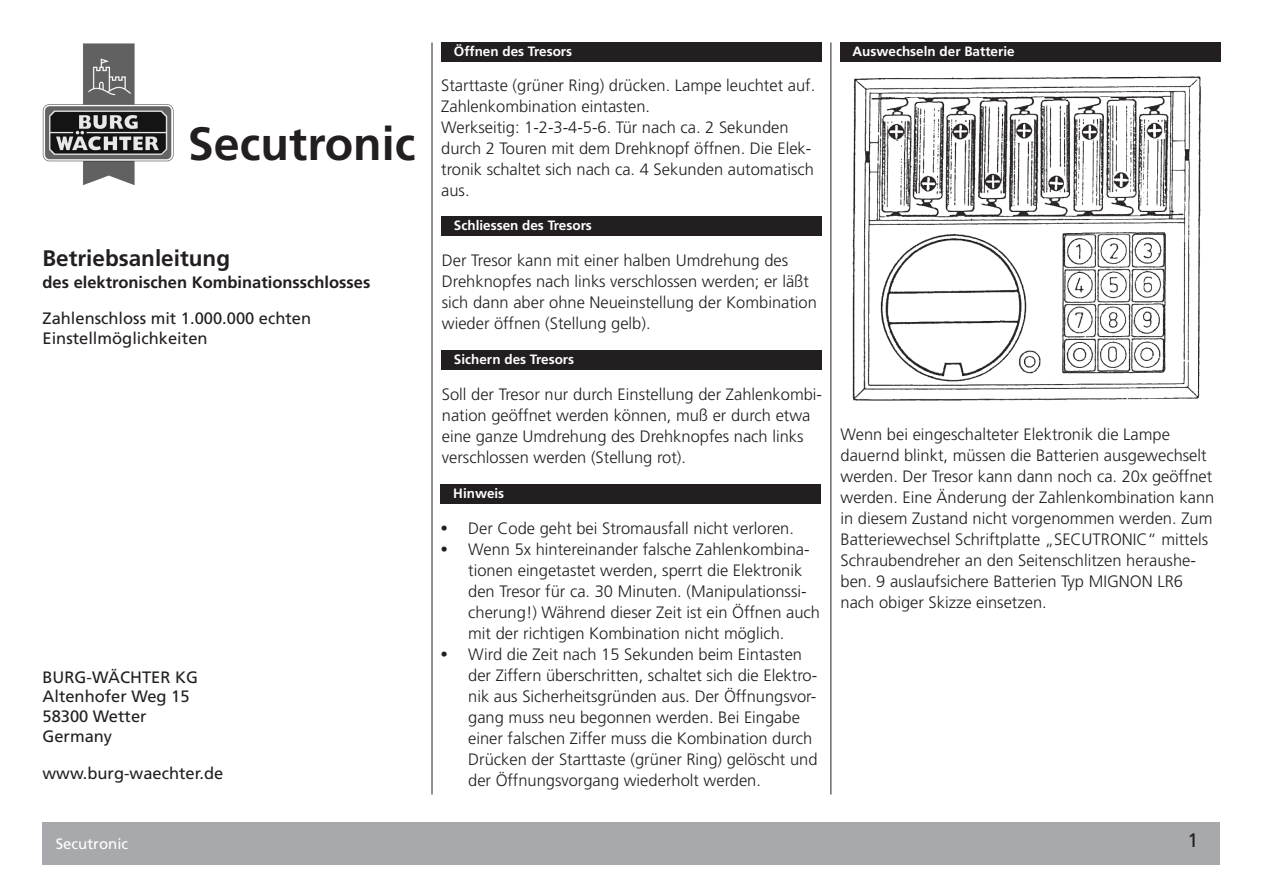
<style>
.page{position:relative;width:1263px;height:893px;background:#fff}
.page>*{position:absolute;margin:0;border:0;box-sizing:border-box;transform-origin:0 0}
.t1{font:700 46.65px "Frutiger CE";color:#231f20}
.t2{font:700 22.5px "Frutiger CE";color:#231f20}
.t3{font:19.5px "Frutiger CE";color:#231f20}
.t4{font:300 16.5px/21px "Frutiger CE";color:#231f20}
.t5{font:16.5px/19.8px "Frutiger CE";color:#231f20}
.t6{font:700 16.5px "Frutiger CE";color:#231f20}
.t7{font:15px "Frutiger CE";color:#fff}
.t8{font:700 13.5px "Frutiger CE";color:#fff}
.s1{font-family:"Times";font-weight:400;font-size:18px}
</style>
<div class="page">
<img style="left:42px;top:43px;width:132px;height:143px">
<div style="left:441px;top:43px;width:381px;height:19px;background:#231f20"></div>
<div style="left:441px;top:217px;width:381px;height:19px;background:#231f20"></div>
<div style="left:441px;top:351px;width:381px;height:19px;background:#231f20"></div>
<div style="left:440px;top:485px;width:381px;height:19px;background:#231f20"></div>
<div style="left:840px;top:43px;width:380px;height:19px;background:#231f20"></div>
<img style="left:852px;top:77px;width:350px;height:324px">
<hr style="left:432px;top:43px;width:1px;height:751px;background:#231f20">
<hr style="left:830px;top:43px;width:1px;height:751px;background:#231f20">
<div style="left:43px;top:822px;width:1177px;height:43px;background:#a8a9ad"></div>
<h1 class="t1" style="left:188px;top:116px;width:229px">Secutronic</h1>
<h2 class="t2" style="left:43px;top:245px;width:189px">Betriebsanleitung</h2>
<p class="t6" style="left:43px;top:273px;width:329px">des elektronischen Kombinationsschlosses</p>
<p class="t5" style="left:43px;top:309px;width:270px">Zahlenschloss mit 1.000.000 echten<br>Einstellmöglichkeiten</p>
<p class="t5" style="left:43px;top:667px;width:157px">BURG-WÄCHTER KG<br>Altenhofer Weg 15<br>58300 Wetter<br>Germany</p>
<p class="t5" style="left:43px;top:763px;width:182px">www.burg-waechter.de</p>
<p class="t8" style="left:454px;top:43px;width:120px">Öffnen des Tresors</p>
<p class="t4" style="left:441px;top:74px;width:376px">Starttaste (grüner Ring) drücken. Lampe leuchtet auf.<br>Zahlenkombination eintasten.<br>Werkseitig: 1-2-3-4-5-6. Tür nach ca. 2 Sekunden durch 2 Touren mit dem Drehknopf öffnen. Die Elek&shy;tronik schaltet sich nach ca. 4 Sekunden automatisch aus.</p>
<p class="t8" style="left:454px;top:218px;width:140px">Schliessen des Tresors</p>
<p class="t4" style="left:442px;top:250px;width:377px">Der Tresor kann mit einer halben Umdrehung des Drehknopfes nach links verschlossen werden; er läßt sich dann aber ohne Neueinstellung der Kombination wieder öffnen (Stellung gelb).</p>
<p class="t8" style="left:454px;top:351px;width:122px">Sichern des Tresors</p>
<p class="t4" style="left:442px;top:383px;width:382px">Soll der Tresor nur durch Einstellung der Zahlenkombi&shy;nation geöffnet werden können, muß er durch etwa eine ganze Umdrehung des Drehknopfes nach links verschlossen werden (Stellung rot).</p>
<p class="t8" style="left:453px;top:485px;width:53px">Hinweis</p>
<p class="t4" style="left:441px;top:517px;width:354px"><span class="s1">•</span> Der Code geht bei Stromausfall nicht verloren.</p>
<p class="t4" style="left:468px;top:538px;width:353px;text-indent:-27px"><span class="s1">•</span> Wenn 5x hintereinander falsche Zahlenkombina&shy;tionen eingetastet werden, sperrt die Elektronik den Tresor für ca. 30 Minuten. (Manipulationssi&shy;cherung!) Während dieser Zeit ist ein Öffnen auch mit der richtigen Kombination nicht möglich.</p>
<p class="t4" style="left:468px;top:643px;width:351px;text-indent:-27px"><span class="s1">•</span> Wird die Zeit nach 15 Sekunden beim Eintasten der Ziffern überschritten, schaltet sich die Elektro&shy;nik aus Sicherheitsgründen aus. Der Öffnungsvor&shy;gang muss neu begonnen werden. Bei Eingabe einer falschen Ziffer muss die Kombination durch Drücken der Starttaste (grüner Ring) gelöscht und der Öffnungsvorgang wiederholt werden.</p>
<p class="t8" style="left:852px;top:43px;width:164px">Auswechseln der Batterie</p>
<p class="t4" style="left:840px;top:424px;width:375px">Wenn bei eingeschalteter Elektronik die Lampe dauernd blinkt, müssen die Batterien ausgewechselt werden. Der Tresor kann dann noch ca. 20x geöffnet werden. Eine Änderung der Zahlenkombination kann in diesem Zustand nicht vorgenommen werden. Zum Batteriewechsel Schriftplatte „SECUTRONIC“ mittels Schraubendreher an den Seitenschlitzen heraushe&shy;ben. 9 auslaufsichere Batterien Typ MIGNON LR6 nach obiger Skizze einsetzen.</p>
<p class="t7" style="left:56px;top:835px;width:74px">Secutronic</p>
<p class="t3" style="left:1187px;top:829px;width:12px">1</p>
</div>
